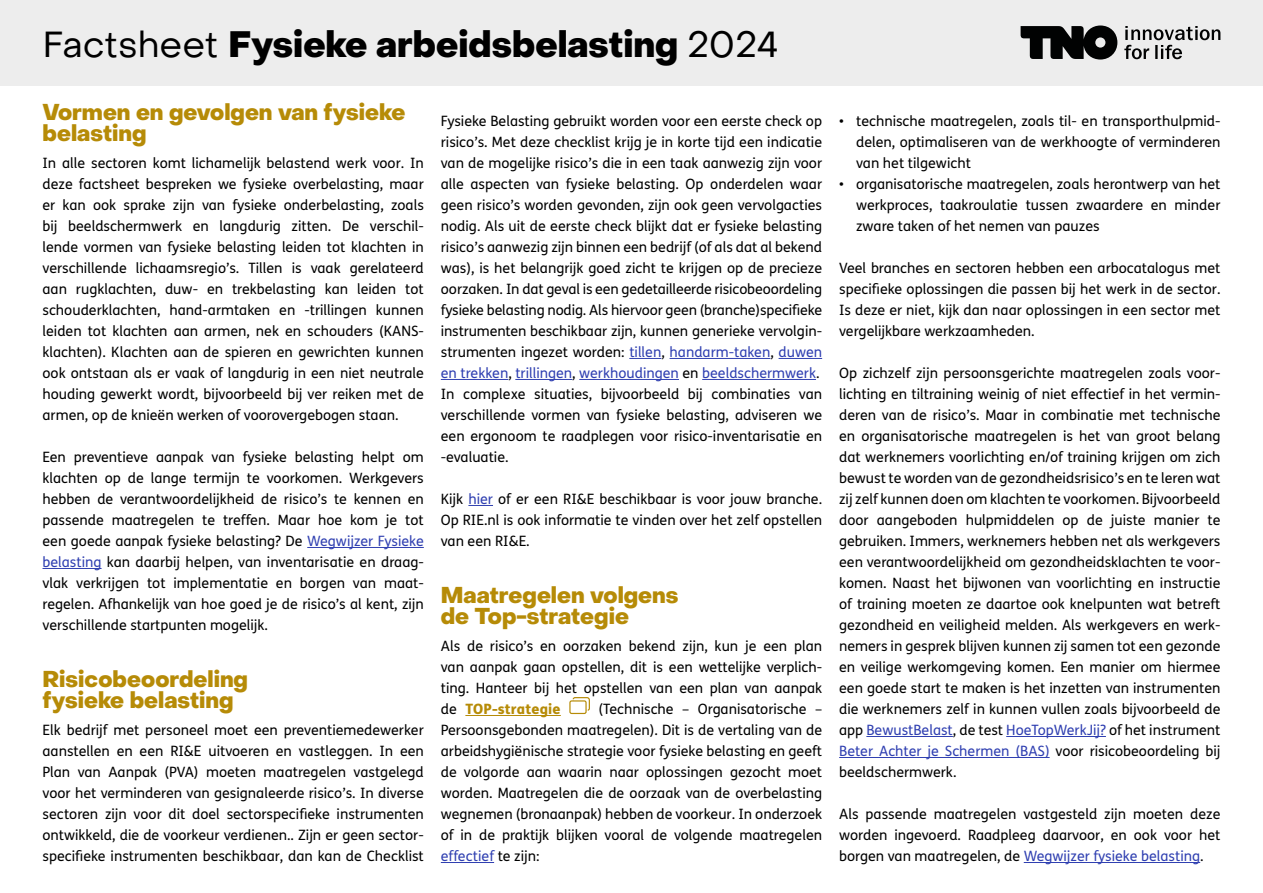
<style>
.page{position:relative;width:1263px;height:893px;background:#fff}
.page>*{position:absolute;margin:0;border:0;box-sizing:border-box;transform-origin:0 0}
.t1{font:800 36px "Object Sans";color:#000}
.H2_Paragraaf{font:800 22.5px/21px "Object Sans";color:#b68b07}
.P_Body{font:14.25px/21px "FS Me";color:#000;text-align:justify}
.P_Body_x-wit{font:14.25px/21px "FS Me";color:#000;text-align:justify}
.s1{font-weight:400}
.s2{color:#3040b1}
.s3{font-weight:800;color:#b68b07}
</style>
<div class="page">
<div style="left:0;top:0;width:1263px;height:85px;background:#ededed"></div>
<svg style="left:1020px;top:26px;width:97px;height:34px"></svg>
<svg style="left:1124px;top:26px;width:96px;height:33px"></svg>
<hr style="left:307px;top:547px;width:117px;height:1px;background:#3040b1">
<hr style="left:43px;top:568px;width:59px;height:1px;background:#3040b1">
<hr style="left:629px;top:358px;width:32px;height:1px;background:#3040b1">
<hr style="left:670px;top:358px;width:100px;height:1px;background:#3040b1">
<hr style="left:778px;top:358px;width:44px;height:1px;background:#3040b1">
<hr style="left:441px;top:379px;width:67px;height:1px;background:#3040b1">
<hr style="left:515px;top:379px;width:57px;height:1px;background:#3040b1">
<hr style="left:579px;top:379px;width:100px;height:1px;background:#3040b1">
<hr style="left:702px;top:379px;width:114px;height:1px;background:#3040b1">
<svg style="left:468px;top:505px;width:25px;height:1px"></svg>
<hr style="left:465px;top:715px;width:96px;height:1px;background:#b68b07">
<hr style="left:441px;top:862px;width:53px;height:1px;background:#3040b1">
<div style="left:573px;top:697px;width:17px;height:14px;border:1px solid #b68b07;border-radius:2px"></div>
<div style="left:570px;top:699px;width:18px;height:15px;border:2px solid #fff;border-radius:2px"></div>
<div style="left:570px;top:701px;width:16px;height:12px;background:#fff;border-radius:2px"></div>
<div style="left:569px;top:700px;width:18px;height:14px;border:1px solid #b68b07;border-radius:2px"></div>
<hr style="left:866px;top:736px;width:87px;height:1px;background:#3040b1">
<hr style="left:1006px;top:736px;width:100px;height:1px;background:#3040b1">
<hr style="left:839px;top:757px;width:210px;height:1px;background:#3040b1">
<hr style="left:1024px;top:862px;width:176px;height:1px;background:#3040b1">
<h1 class="t1" style="left:43px;top:22px;width:738px"><span class="s1">Factsheet</span> Fysieke arbeidsbelasting <span class="s1">2024</span></h1>
<h2 class="H2_Paragraaf" style="left:43px;top:102px;width:364px">Vormen en gevolgen van fysieke belasting</h2>
<p class="P_Body" style="left:43px;top:152px;width:383px">In alle sectoren komt lichamelijk belastend werk voor. In deze factsheet bespreken we fysieke overbelasting, maar er kan ook sprake zijn van fysieke onderbelasting, zoals bij beeldschermwerk en langdurig zitten. De verschil&shy;lende vormen van fysieke belasting leiden tot klachten in verschillende lichaamsregio’s. Tillen is vaak gerelateerd aan rugklachten, duw- en trekbelasting kan leiden tot schouderklachten, hand-armtaken en -trillingen kunnen leiden tot klachten aan armen, nek en schouders (KANS&shy;klachten). Klachten aan de spieren en gewrichten kunnen ook ontstaan als er vaak of langdurig in een niet neutrale houding gewerkt wordt, bijvoorbeeld bij ver reiken met de armen, op de knieën werken of voorovergebogen staan.</p>
<p class="P_Body" style="left:43px;top:446px;width:383px">Een preventieve aanpak van fysieke belasting helpt om klachten op de lange termijn te voorkomen. Werkgevers hebben de verantwoordelijkheid de risico’s te kennen en passende maatregelen te treffen. Maar hoe kom je tot een goede aanpak fysieke belasting? De <span class="s2">Wegwijzer Fysieke belasting</span> kan daarbij helpen, van inventarisatie en draag&shy;vlak verkrijgen tot implementatie en borgen van maat&shy;regelen. Afhankelijk van hoe goed je de risico’s al kent, zijn verschillende startpunten mogelijk.</p>
<h2 class="H2_Paragraaf" style="left:43px;top:669px;width:207px">Risicobeoordeling fysieke belasting</h2>
<p class="P_Body_x-wit" style="left:43px;top:719px;width:383px">Elk bedrijf met personeel moet een preventiemedewerker aanstellen en een RI&amp;E uitvoeren en vastleggen. In een Plan van Aanpak (PVA) moeten maatregelen vastgelegd voor het verminderen van gesignaleerde risico’s. In diverse sectoren zijn voor dit doel sectorspecifieke instrumenten ontwikkeld, die de voorkeur verdienen.. Zijn er geen sector&shy;specifieke instrumenten beschikbaar, dan kan de Checklist</p>
<p class="P_Body_x-wit" style="left:441px;top:110px;width:383px">Fysieke Belasting gebruikt worden voor een eerste check op risico’s. Met deze checklist krijg je in korte tijd een indicatie van de mogelijke risico’s die in een taak aanwezig zijn voor alle aspecten van fysieke belasting. Op onderdelen waar geen risico’s worden gevonden, zijn ook geen vervolgacties nodig. Als uit de eerste check blijkt dat er fysieke belasting risico’s aanwezig zijn binnen een bedrijf (of als dat al bekend was), is het belangrijk goed zicht te krijgen op de precieze oorzaken. In dat geval is een gedetailleerde risicobeoordeling fysieke belasting nodig. Als hiervoor geen (branche)specifieke instrumenten beschikbaar zijn, kunnen generieke vervolgin&shy;strumenten ingezet worden: <span class="s2">tillen</span>, <span class="s2">handarm-taken</span>, <span class="s2">duwen en trekken</span>, <span class="s2">trillingen</span>, <span class="s2">werkhoudingen</span> en <span class="s2">beeldschermwerk</span>.</p>
<p class="P_Body" style="left:441px;top:383px;width:383px">In complexe situaties, bijvoorbeeld bij combinaties van verschillende vormen van fysieke belasting, adviseren we een ergonoom te raadplegen voor risico-inventarisatie en -evaluatie.</p>
<p class="P_Body" style="left:441px;top:488px;width:383px">Kijk <span class="s2">hier</span> of er een RI&amp;E beschikbaar is voor jouw branche.<br>Op RIE.nl is ook informatie te vinden over het zelf opstellen van een RI&amp;E.</p>
<h2 class="H2_Paragraaf" style="left:441px;top:585px;width:239px">Maatregelen volgens de Top-strategie</h2>
<p class="P_Body_x-wit" style="left:441px;top:635px;width:383px">Als de risico’s en oorzaken bekend zijn, kun je een plan van aanpak gaan opstellen, dit is een wettelijke verplich&shy;ting. Hanteer bij het opstellen van een plan van aanpak de <span class="s3">TOP-strategie</span></p>
<p class="P_Body_x-wit" style="left:441px;top:698px;width:383px;text-indent:158px">(Technische – Organisatorische – Persoonsgebonden maatregelen). Dit is de vertaling van de arbeidshygiënische strategie voor fysieke belasting en geeft de volgorde aan waarin naar oplossingen gezocht moet worden. Maatregelen die de oorzaak van de overbelasting wegnemen (bronaanpak) hebben de voorkeur. In onderzoek of in de praktijk blijken vooral de volgende maatregelen <span class="s2">effectief</span> te zijn:</p>
<p class="P_Body" style="left:856px;top:110px;width:366px;text-indent:-17px">• technische maatregelen, zoals til- en transporthulpmid&shy;delen, optimaliseren van de werkhoogte of verminderen van het tilgewicht</p>
<p class="P_Body" style="left:856px;top:173px;width:366px;text-indent:-17px">• organisatorische maatregelen, zoals herontwerp van het werkproces, taakroulatie tussen zwaardere en minder zware taken of het nemen van pauzes</p>
<p class="P_Body" style="left:839px;top:257px;width:383px">Veel branches en sectoren hebben een arbocatalogus met specifieke oplossingen die passen bij het werk in de sector.<br>Is deze er niet, kijk dan naar oplossingen in een sector met vergelijkbare werkzaamheden.</p>
<p class="P_Body" style="left:839px;top:362px;width:383px">Op zichzelf zijn persoonsgerichte maatregelen zoals voor&shy;lichting en tiltraining weinig of niet effectief in het vermin&shy;deren van de risico’s. Maar in combinatie met technische en organisatorische maatregelen is het van groot belang dat werknemers voorlichting en/of training krijgen om zich bewust te worden van de gezondheidsrisico’s en te leren wat zij zelf kunnen doen om klachten te voorkomen. Bijvoorbeeld door aangeboden hulpmiddelen op de juiste manier te gebruiken. Immers, werknemers hebben net als werkgevers een verantwoordelijkheid om gezondheidsklachten te voor&shy;komen. Naast het bijwonen van voorlichting en instructie of training moeten ze daartoe ook knelpunten wat betreft gezondheid en veiligheid melden. Als werkgevers en werk&shy;nemers in gesprek blijven kunnen zij samen tot een gezonde en veilige werkomgeving komen. Een manier om hiermee een goede start te maken is het inzetten van instrumenten die werknemers zelf in kunnen vullen zoals bijvoorbeeld de app <span class="s2">BewustBelast</span>, de test <span class="s2">HoeTopWerkJij?</span> of het instrument <span class="s2">Beter Achter je Schermen (BAS)</span> voor risicobeoordeling bij beeldschermwerk.</p>
<p class="P_Body" style="left:839px;top:803px;width:383px">Als passende maatregelen vastgesteld zijn moeten deze worden ingevoerd. Raadpleeg daarvoor, en ook voor het borgen van maatregelen, de <span class="s2">Wegwijzer fysieke belasting</span>.</p>
</div>
